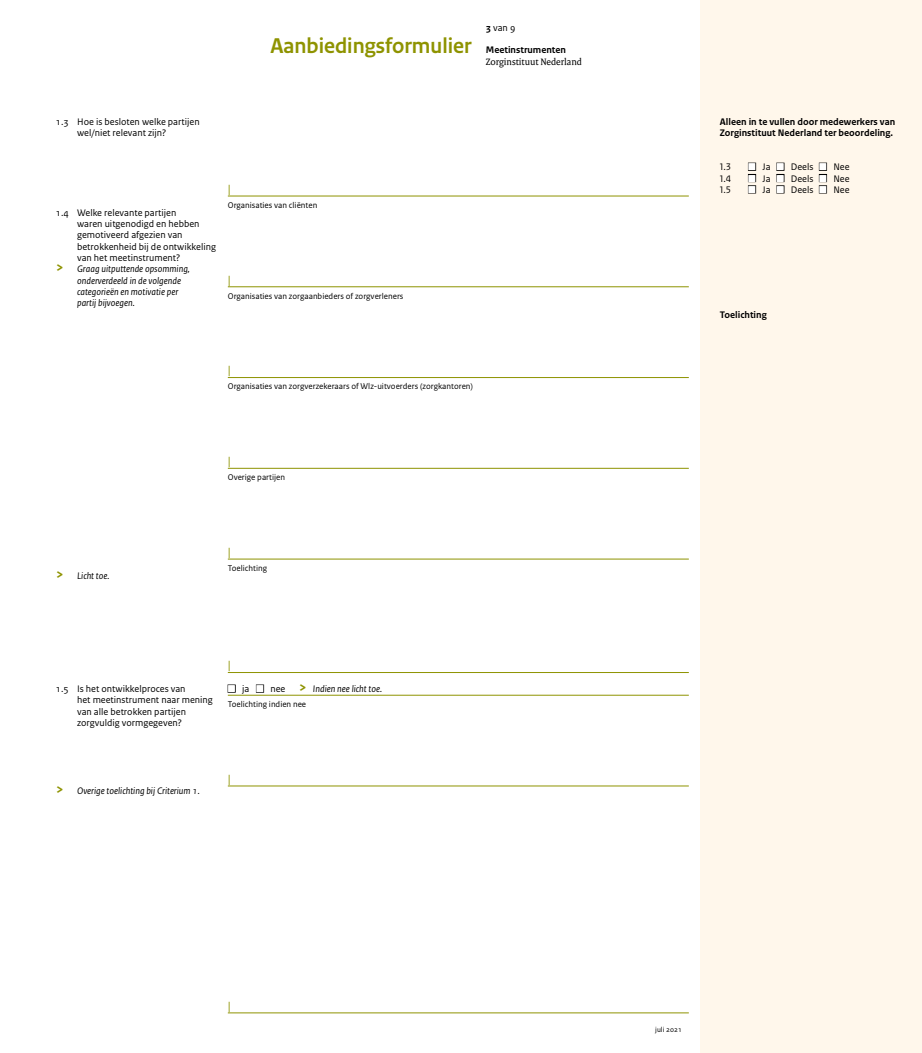
<style>
.page{position:relative;width:922px;height:1053px;background:#fff}
.page>*{position:absolute;margin:0;border:0;box-sizing:border-box;transform-origin:0 0}
.t1{font:700 22.5px "Rijksoverheid Sans Heading";color:#8e9300}
.t2{font:12.5px "Rijksoverheid Sans Text";color:#8e9300}
.t3{font:10px/11.4px "Rijksoverheid Sans Text";color:#000}
.t4{font:italic 10px "Rijksoverheid Sans Text";color:#000}
.t5{font:700 10px/11.4px "Rijksoverheid Sans Text";color:#000}
.t6{font:10px "Rijksoverheid Serif";color:#000}
.t7{font:8.75px "Rijksoverheid Sans Text";color:#000}
.t8{font:7.5px "Rijksoverheid Sans Text";color:#000}
.s1{font-weight:700}
.s2{font-weight:700;font-style:normal;font-size:15px;color:#8e9300}
.s3{font-style:normal}
</style>
<div class="page">
<div style="left:700px;top:0;width:221px;height:1052px;background:#fff7eb"></div>
<hr style="left:228px;top:196px;width:460px;height:1px;background:#8e9300">
<hr style="left:228px;top:286px;width:460px;height:1px;background:#8e9300">
<hr style="left:228px;top:377px;width:460px;height:1px;background:#8e9300">
<hr style="left:228px;top:468px;width:460px;height:1px;background:#8e9300">
<hr style="left:228px;top:558px;width:460px;height:1px;background:#8e9300">
<hr style="left:228px;top:672px;width:460px;height:1px;background:#8e9300">
<hr style="left:228px;top:694px;width:460px;height:1px;background:#8e9300">
<hr style="left:228px;top:785px;width:460px;height:1px;background:#8e9300">
<hr style="left:228px;top:1012px;width:460px;height:1px;background:#8e9300">
<h1 class="t1" style="left:270px;top:33px;width:203px">Aanbiedingsformulier</h1>
<p class="t3" style="left:485px;top:22px;width:31px"><span class="s1">3</span> van 9</p>
<p class="t5" style="left:485px;top:45px;width:82px">Meetinstrumenten</p>
<p class="t6" style="left:485px;top:56px;width:98px">Zorginstituut Nederland</p>
<p class="t3" style="left:77px;top:116px;width:124px;text-indent:-21px">1.3 Hoe is besloten welke partijen wel/niet relevant zijn?</p>
<p class="t3" style="left:56px;top:207px;width:122px">1.4 Welke relevante partijen</p>
<p class="t3" style="left:77px;top:218px;width:124px">waren uitgenodigd en hebben</p>
<p class="t3" style="left:77px;top:229px;width:107px">gemotiveerd afgezien van</p>
<p class="t3" style="left:77px;top:241px;width:140px">betrokkenheid bij de ontwikkeling</p>
<p class="t3" style="left:77px;top:252px;width:105px">van het meetinstrument?</p>
<p class="t4" style="left:56px;top:263px;width:136px"><span class="s2">&gt;</span> Graag uitputtende opsomming,</p>
<p class="t4" style="left:77px;top:275px;width:105px">onderverdeeld in de volgende</p>
<p class="t4" style="left:77px;top:286px;width:103px">categorieën en motivatie per</p>
<p class="t4" style="left:77px;top:297px;width:59px">partij bijvoegen.</p>
<p class="t5" style="left:719px;top:116px;width:177px">Alleen in te vullen door medewerkers van<br>Zorginstituut Nederland ter beoordeling.</p>
<p class="t3" style="left:719px;top:161px;width:13px">1.3</p>
<p class="t3" style="left:748px;top:161px;width:103px">■ Ja ■ Deels ■ Nee</p>
<p class="t3" style="left:719px;top:173px;width:13px">1.4</p>
<p class="t3" style="left:748px;top:173px;width:103px">■ Ja ■ Deels ■ Nee</p>
<p class="t2" style="left:228px;top:182px;width:5px">|</p>
<p class="t3" style="left:719px;top:184px;width:13px">1.5</p>
<p class="t3" style="left:748px;top:184px;width:103px">■ Ja ■ Deels ■ Nee</p>
<p class="t7" style="left:228px;top:200px;width:91px">Organisaties van cliënten</p>
<p class="t2" style="left:228px;top:272px;width:5px">|</p>
<p class="t7" style="left:228px;top:291px;width:177px">Organisaties van zorgaanbieders of zorgverleners</p>
<p class="t5" style="left:719px;top:309px;width:48px">Toelichting</p>
<p class="t2" style="left:228px;top:363px;width:5px">|</p>
<p class="t7" style="left:228px;top:381px;width:247px">Organisaties van zorgverzekeraars of Wlz-uitvoerders (zorgkantoren)</p>
<p class="t4" style="left:56px;top:569px;width:55px"><span class="s2">&gt;</span> Licht toe.</p>
<p class="t2" style="left:228px;top:454px;width:5px">|</p>
<p class="t7" style="left:228px;top:472px;width:59px">Overige partijen</p>
<p class="t2" style="left:228px;top:544px;width:5px">|</p>
<p class="t7" style="left:228px;top:563px;width:41px">Toelichting</p>
<p class="t3" style="left:77px;top:683px;width:137px;text-indent:-21px">1.5 Is het ontwikkelproces van<br>het meetinstrument naar mening van alle betrokken partijen zorgvuldig vormgegeven?</p>
<p class="t2" style="left:228px;top:658px;width:5px">|</p>
<p class="t4" style="left:228px;top:683px;width:156px">■ <span class="s3">ja</span> ■ <span class="s3">nee</span> <span class="s2">&gt;</span> Indien nee licht toe.</p>
<p class="t7" style="left:228px;top:699px;width:80px">Toelichting indien nee</p>
<p class="t4" style="left:56px;top:785px;width:145px"><span class="s2">&gt;</span> Overige toelichting bij Criterium 1.</p>
<p class="t2" style="left:228px;top:771px;width:5px">|</p>
<p class="t2" style="left:228px;top:998px;width:5px">|</p>
<p class="t8" style="left:655px;top:1025px;width:28px">juli 2021</p>
</div>
